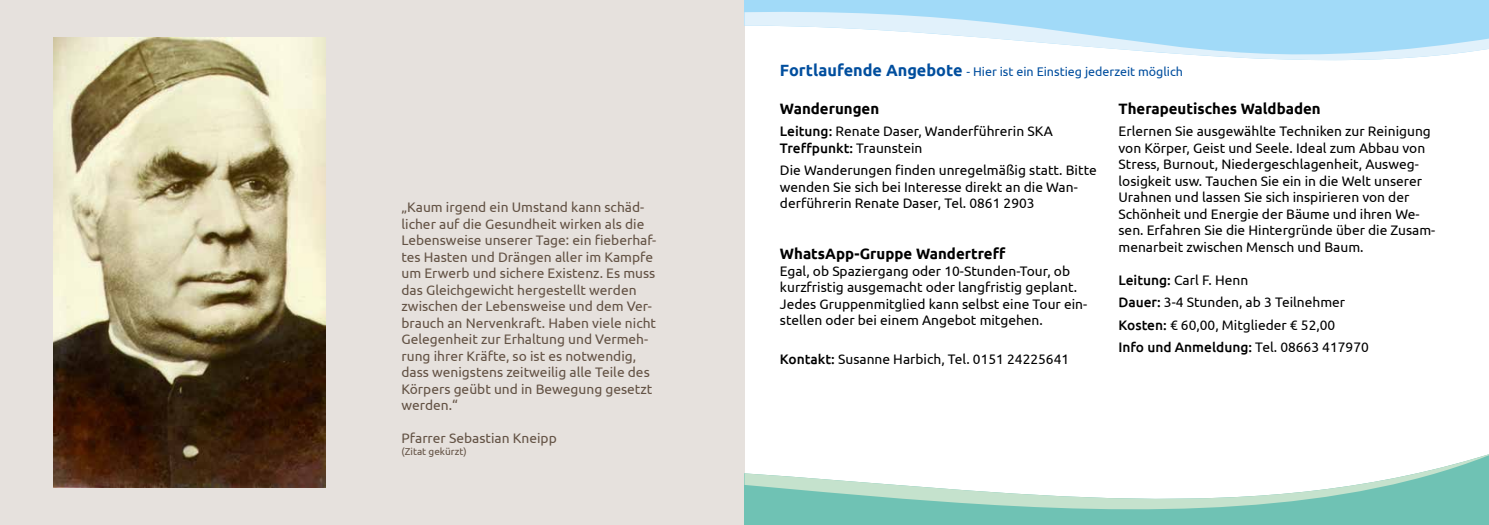
<style>
.page{position:relative;width:1489px;height:525px;background:#fff}
.page>*{position:absolute;margin:0;border:0;box-sizing:border-box;transform-origin:0 0}
.t1{font:700 15px "Ubuntu";color:#000}
.t2{font:13.75px/16.5px "Ubuntu";color:#000}
.t3{font:13.75px/16.5px "Ubuntu";color:#635244}
.t4{font:12.5px "Ubuntu";color:#004e9e}
.t5{font:10px "Ubuntu";color:#635244}
.s1{font-weight:700;font-size:16.25px}
.s2{font-weight:500}
</style>
<div class="page">
<div style="left:0;top:0;width:744px;height:524px;background:#e6e1dd"></div>
<svg style="left:744px;top:454px;width:744px;height:70px"></svg>
<svg style="left:744px;top:0;width:744px;height:71px"></svg>
<img style="left:53px;top:37px;width:272px;height:450px">
<p class="t3" style="left:401px;top:198px;width:256px">„Kaum irgend ein Umstand kann schäd&shy;licher auf die Gesundheit wirken als die Lebensweise unserer Tage: ein fieberhaf&shy;tes Hasten und Drängen aller im Kampfe um Erwerb und sichere Existenz. Es muss das Gleichgewicht hergestellt werden zwischen der Lebensweise und dem Ver&shy;brauch an Nervenkraft. Haben viele nicht Gelegenheit zur Erhaltung und Vermeh&shy;rung ihrer Kräfte, so ist es notwendig, dass wenigstens zeitweilig alle Teile des Körpers geübt und in Bewegung gesetzt werden.“</p>
<p class="t3" style="left:401px;top:429px;width:157px">Pfarrer Sebastian Kneipp</p>
<p class="t5" style="left:401px;top:445px;width:67px">(Zitat gekürzt)</p>
<p class="t4" style="left:780px;top:64px;width:404px"><span class="s1">Fortlaufende Angebote</span> - Hier ist ein Einstieg jederzeit möglich</p>
<p class="t1" style="left:780px;top:99px;width:101px">Wanderungen</p>
<p class="t2" style="left:780px;top:122px;width:274px"><span class="s2">Leitung:</span> Renate Daser, Wanderführerin SKA<br><span class="s2">Treffpunkt:</span> Traunstein</p>
<p class="t2" style="left:780px;top:161px;width:318px">Die Wanderungen finden unregelmäßig statt. Bitte wenden Sie sich bei Interesse direkt an die Wan&shy;derführerin Renate Daser, Tel. 0861 2903</p>
<p class="t1" style="left:780px;top:245px;width:227px">WhatsApp-Gruppe Wandertreff</p>
<p class="t2" style="left:780px;top:262px;width:309px">Egal, ob Spaziergang oder 10-Stunden-Tour, ob kurzfristig ausgemacht oder langfristig geplant.<br>Jedes Gruppenmitglied kann selbst eine Tour ein&shy;stellen oder bei einem Angebot mitgehen.</p>
<p class="t2" style="left:780px;top:350px;width:291px"><span class="s2">Kontakt:</span> Susanne Harbich, Tel. 0151 24225641</p>
<p class="t1" style="left:1118px;top:99px;width:204px">Therapeutisches Waldbaden</p>
<p class="t2" style="left:1118px;top:122px;width:318px">Erlernen Sie ausgewählte Techniken zur Reinigung von Körper, Geist und Seele. Ideal zum Abbau von Stress, Burnout, Niedergeschlagenheit, Ausweg&shy;losigkeit usw. Tauchen Sie ein in die Welt unserer Urahnen und lassen Sie sich inspirieren von der Schönheit und Energie der Bäume und ihren We&shy;sen. Erfahren Sie die Hintergründe über die Zusam&shy;menarbeit zwischen Mensch und Baum.</p>
<p class="t2" style="left:1118px;top:268px;width:252px;line-height:22.5px"><span class="s2">Leitung:</span> Carl F. Henn<br><span class="s2">Dauer:</span> 3-4 Stunden, ab 3 Teilnehmer<br><span class="s2">Kosten:</span> € 60,00, Mitglieder € 52,00<br><span class="s2">Info und Anmeldung:</span> Tel. 08663 417970</p>
</div>
